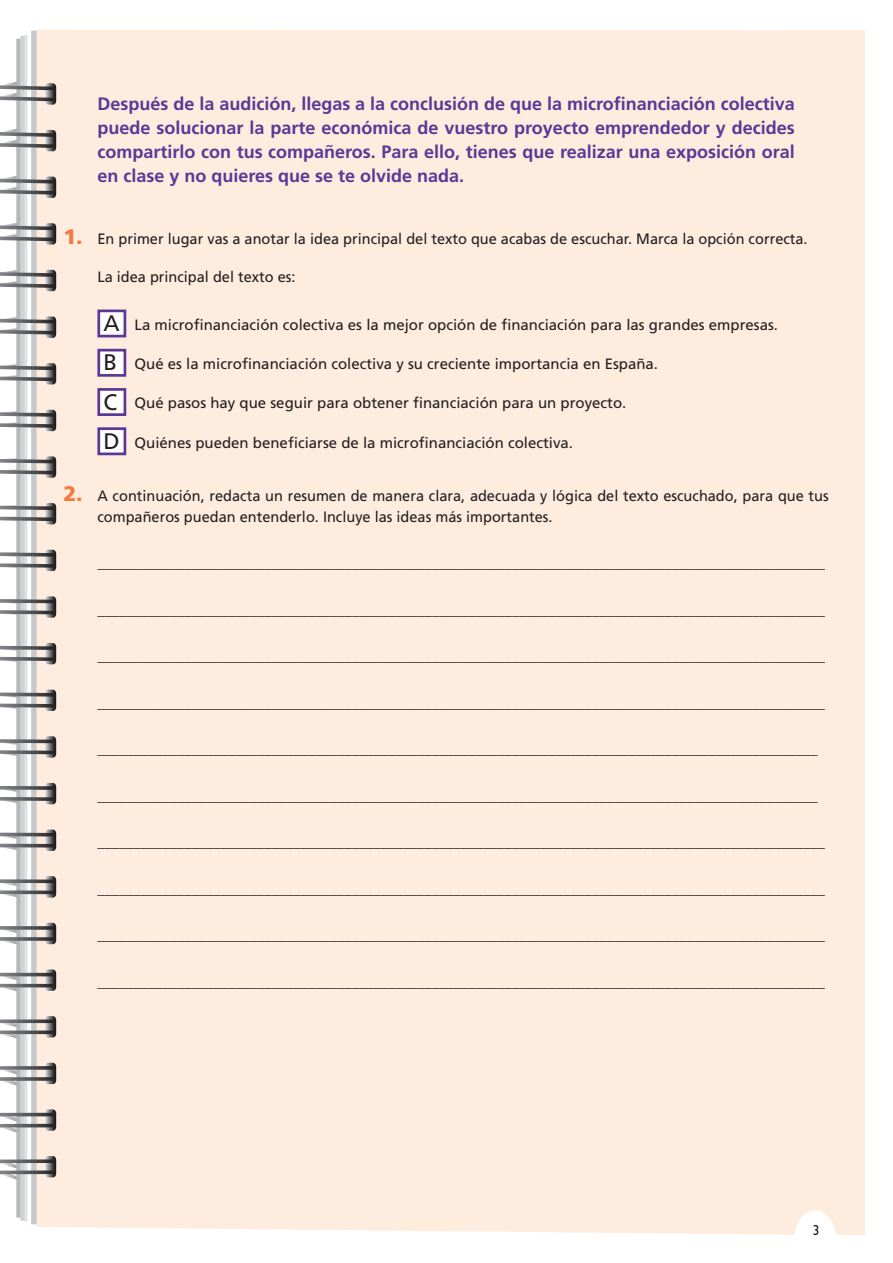
<style>
.page{position:relative;width:893px;height:1263px;background:#fff}
.page>*{position:absolute;margin:0;border:0;box-sizing:border-box;transform-origin:0 0}
.t1{font:22.5px "Frutiger LT Std";color:#231f20}
.t2{font:700 18px/24px "Frutiger LT Std";color:#5b3896;text-align:justify}
.t3{font:15px/21px "Frutiger LT Std";color:#231f20}
.t4{font:14.55px "Gill Sans Std";color:#231f20;scale:.93 1}
.s1{font-weight:900;font-size:21px;color:#f4793e}
</style>
<div class="page">
<div style="left:784px;top:30px;width:81px;height:1205px;background:#feecdf"></div>
<div style="left:37px;top:30px;width:747px;height:1205px;background:#feecdf"></div>
<svg style="left:5px;top:783px;width:51px;height:25px"></svg>
<svg style="left:0;top:969px;width:56px;height:31px"></svg>
<svg style="left:0;top:1016px;width:56px;height:32px"></svg>
<svg style="left:3px;top:1063px;width:53px;height:33px"></svg>
<svg style="left:0;top:1109px;width:56px;height:35px"></svg>
<svg style="left:0;top:1156px;width:56px;height:36px"></svg>
<svg style="left:0;top:73px;width:56px;height:32px"></svg>
<svg style="left:0;top:121px;width:56px;height:30px"></svg>
<svg style="left:0;top:169px;width:56px;height:29px"></svg>
<svg style="left:0;top:217px;width:56px;height:28px"></svg>
<svg style="left:0;top:265px;width:56px;height:26px"></svg>
<svg style="left:0;top:313px;width:56px;height:25px"></svg>
<svg style="left:0;top:361px;width:56px;height:24px"></svg>
<svg style="left:0;top:409px;width:56px;height:22px"></svg>
<svg style="left:0;top:456px;width:56px;height:22px"></svg>
<svg style="left:0;top:503px;width:56px;height:21px"></svg>
<svg style="left:0;top:550px;width:56px;height:21px"></svg>
<svg style="left:0;top:596px;width:56px;height:22px"></svg>
<svg style="left:0;top:643px;width:56px;height:21px"></svg>
<svg style="left:0;top:690px;width:56px;height:22px"></svg>
<svg style="left:0;top:736px;width:56px;height:24px"></svg>
<svg style="left:0;top:786px;width:53px;height:4px"></svg>
<svg style="left:0;top:797px;width:53px;height:4px"></svg>
<svg style="left:0;top:829px;width:56px;height:27px"></svg>
<svg style="left:0;top:844px;width:53px;height:3px"></svg>
<svg style="left:0;top:876px;width:56px;height:28px"></svg>
<svg style="left:0;top:923px;width:56px;height:29px"></svg>
<svg style="left:0;top:973px;width:53px;height:3px"></svg>
<svg style="left:0;top:984px;width:53px;height:3px"></svg>
<svg style="left:0;top:1019px;width:53px;height:4px"></svg>
<svg style="left:0;top:1030px;width:53px;height:4px"></svg>
<svg style="left:0;top:1066px;width:53px;height:4px"></svg>
<svg style="left:0;top:1077px;width:53px;height:4px"></svg>
<svg style="left:0;top:1113px;width:53px;height:3px"></svg>
<svg style="left:0;top:1124px;width:53px;height:3px"></svg>
<svg style="left:0;top:1159px;width:53px;height:4px"></svg>
<svg style="left:0;top:1170px;width:53px;height:4px"></svg>
<svg style="left:794px;top:1210px;width:42px;height:25px"></svg>
<div style="left:97px;top:309px;width:29px;height:28px;background:#fff;border:3px solid #5b3896"></div>
<div style="left:104px;top:314px;width:16px;height:20px;background:#fff"></div>
<div style="left:97px;top:349px;width:29px;height:28px;background:#fff;border:3px solid #5b3896"></div>
<div style="left:97px;top:388px;width:29px;height:28px;background:#fff;border:3px solid #5b3896"></div>
<div style="left:97px;top:427px;width:29px;height:28px;background:#fff;border:3px solid #5b3896"></div>
<p class="t2" style="left:97px;top:92px;width:699px">Después de la audición, llegas a la conclusión de que la microfinanciación colectiva puede solucionar la parte económica de vuestro proyecto emprendedor y decides compartirlo con tus compañeros. Para ello, tienes que realizar una exposición oral en clase y no quieres que se te olvide nada.</p>
<p class="t3" style="left:63px;top:229px;width:746px"><span class="s1">1.</span> En primer lugar vas a anotar la idea principal del texto que acabas de escuchar. Marca la opción correcta.</p>
<p class="t3" style="left:97px;top:267px;width:200px">La idea principal del texto es:</p>
<h1 class="t1" style="left:104px;top:310px;width:18px">A</h1>
<p class="t3" style="left:135px;top:314px;width:645px">La microfinanciación colectiva es la mejor opción de financiación para las grandes empresas.</p>
<h1 class="t1" style="left:104px;top:349px;width:15px">B</h1>
<p class="t3" style="left:135px;top:354px;width:525px">Qué es la microfinanciación colectiva y su creciente importancia en España.</p>
<h1 class="t1" style="left:104px;top:389px;width:15px">C</h1>
<p class="t3" style="left:135px;top:393px;width:493px">Qué pasos hay que seguir para obtener financiación para un proyecto.</p>
<h1 class="t1" style="left:104px;top:428px;width:18px">D</h1>
<p class="t3" style="left:135px;top:432px;width:440px">Quiénes pueden beneficiarse de la microfinanciación colectiva.</p>
<p class="t3" style="left:97px;top:485px;width:733px;text-indent:-34px"><span class="s1">2.</span> A continuación, redacta un resumen de manera clara, adecuada y lógica del texto escuchado, para que tus compañeros puedan entenderlo. Incluye las ideas más importantes.</p>
<p class="t3" style="left:97px;top:552px;width:729px">____________________________________________________________________________________________________</p>
<p class="t3" style="left:97px;top:599px;width:729px">____________________________________________________________________________________________________</p>
<p class="t3" style="left:97px;top:645px;width:729px">____________________________________________________________________________________________________</p>
<p class="t3" style="left:97px;top:692px;width:729px">____________________________________________________________________________________________________</p>
<p class="t3" style="left:97px;top:738px;width:722px">___________________________________________________________________________________________________</p>
<p class="t3" style="left:97px;top:785px;width:722px">___________________________________________________________________________________________________</p>
<p class="t3" style="left:97px;top:832px;width:729px">____________________________________________________________________________________________________</p>
<p class="t3" style="left:97px;top:878px;width:729px">____________________________________________________________________________________________________</p>
<p class="t3" style="left:97px;top:925px;width:729px">____________________________________________________________________________________________________</p>
<p class="t3" style="left:97px;top:971px;width:729px">____________________________________________________________________________________________________</p>
<p class="t4" style="left:813px;top:1222px;width:9px">3</p>
</div>
